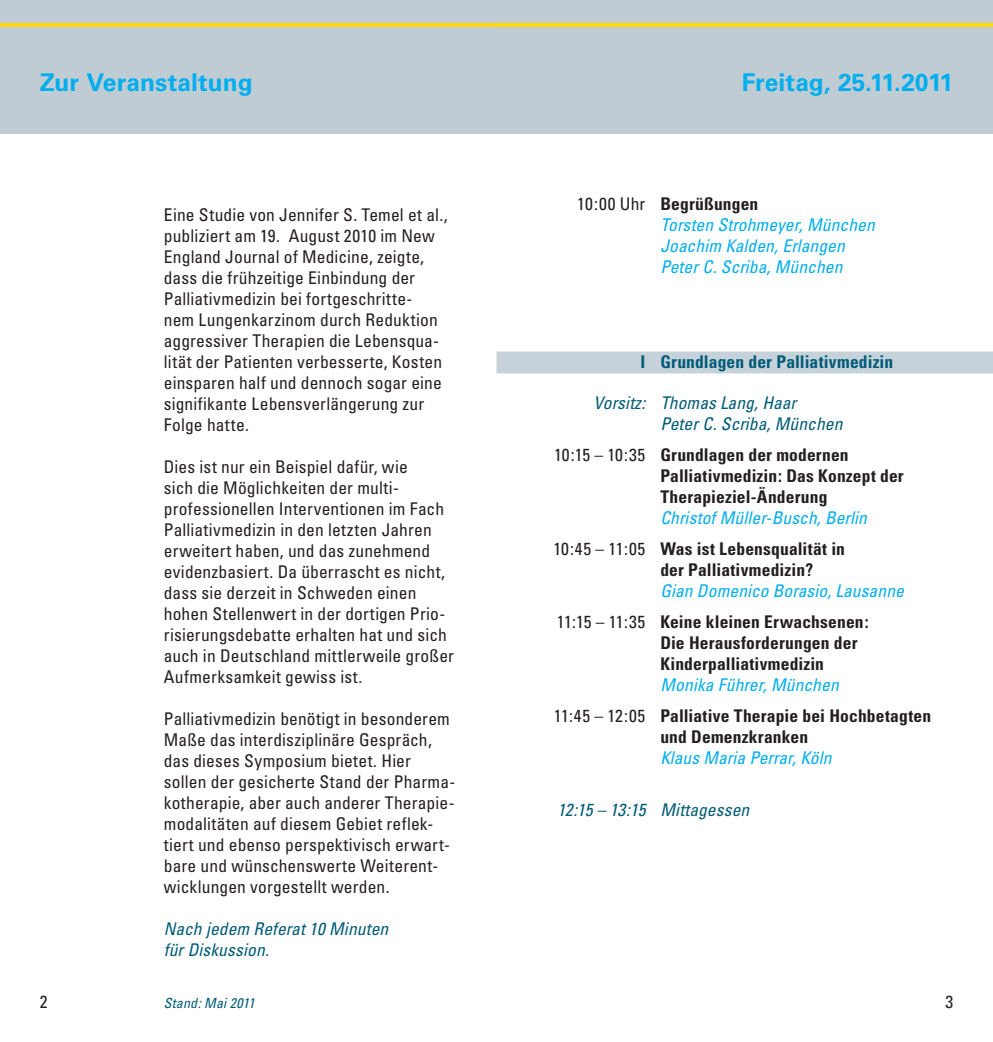
<style>
.page{position:relative;width:993px;height:1042px;background:#fff}
.page>*{position:absolute;margin:0;border:0;box-sizing:border-box;transform-origin:0 0}
.U1{font:700 24.5px "Univers";color:#00aeef}
.normal_einzug{font:condensed 17.5px/21px "Univers";letter-spacing:.01em;color:#231f20}
.normal_Programm{font:700 condensed 17.5px/21px "Univers";letter-spacing:.01em;color:#231f20}
.normal_kursiv{font:italic condensed 17.5px/21px "Univers";letter-spacing:.005em;color:#005b78}
.normal_Programm-2{font:italic condensed 17.5px/21px "Univers";letter-spacing:.005em;color:#00aeef}
.U3__rechte_Seite{font:700 condensed 17.5px "Univers";letter-spacing:.005em;color:#005b78}
.normal_kursiv-2{font:italic condensed 14px "Univers";letter-spacing:.01em;color:#005b78}
.s1{font-style:normal;color:#231f20}
.s2{font-weight:700;font-style:normal;color:#231f20}
.s3{font-weight:400}
.s4{font-weight:400;font-style:italic;color:#00aeef}
</style>
<div class="page">
<div style="left:0;top:0;width:992px;height:134px;background:#bfccd3"></div>
<svg style="left:0;top:23px;width:992px;height:4px;background:#fcda08"></svg>
<div style="left:496px;top:351px;width:496px;height:22px;background:#c6d2d9"></div>
<p class="U1" style="left:40px;top:68px;width:214px">Zur Veranstaltung</p>
<p class="U1" style="left:741px;top:68px;width:213px">Freitag, 25.11.2011</p>
<p class="normal_einzug" style="left:164px;top:204px;width:285px">Eine Studie von Jennifer S. Temel et al., publiziert am 19. August 2010 im New England Journal of Medicine, zeigte, dass die frühzeitige Einbindung der Palliativmedizin bei fortgeschritte-<br>nem Lungenkarzinom durch Reduktion aggressiver Therapien die Lebensqua&shy;lität der Patienten verbesserte, Kosten einsparen half und dennoch sogar eine signifikante Lebensverlängerung zur Folge hatte.</p>
<p class="normal_einzug" style="left:164px;top:456px;width:291px">Dies ist nur ein Beispiel dafür, wie<br>sich die Möglichkeiten der multi&shy;professionellen Interventionen im Fach Palliativmedizin in den letzten Jahren erweitert haben, und das zunehmend evidenzbasiert. Da überrascht es nicht, dass sie derzeit in Schweden einen hohen Stellenwert in der dortigen Prio&shy;risierungsdebatte erhalten hat und sich auch in Deutschland mittlerweile großer Aufmerksamkeit gewiss ist.</p>
<p class="normal_einzug" style="left:164px;top:708px;width:293px">Palliativmedizin benötigt in besonderem Maße das interdisziplinäre Gespräch, das dieses Symposium bietet. Hier sollen der gesicherte Stand der Pharma&shy;kotherapie, aber auch anderer Therapie&shy;modalitäten auf diesem Gebiet reflek&shy;tiert und ebenso perspektivisch erwart&shy;bare und wünschenswerte Weiterent&shy;wicklungen vorgestellt werden.</p>
<p class="normal_kursiv" style="left:164px;top:918px;width:226px">Nach jedem Referat 10 Minuten für Diskussion.</p>
<p class="normal_Programm-2" style="left:660px;top:193px;width:216px;text-indent:-83px"><span class="s1">10:00 Uhr</span> <span class="s2">Begrüßungen<br></span>Torsten Strohmeyer, München<br>Joachim Kalden, Erlangen<br>Peter C. Scriba, München</p>
<p class="U3__rechte_Seite" style="left:640px;top:351px;width:254px">I Grundlagen der Palliativmedizin</p>
<p class="normal_kursiv" style="left:660px;top:392px;width:183px;text-indent:-67px">Vorsitz: Thomas Lang, Haar<br>Peter C. Scriba, München</p>
<p class="normal_Programm" style="left:660px;top:444px;width:245px;text-indent:-106px"><span class="s3">10:15 – 10:35</span> Grundlagen der modernen<br>Palliativmedizin: Das Konzept der<br>Therapieziel-Änderung<br><span class="s4">Christof Müller-Busch, Berlin</span></p>
<p class="normal_Programm" style="left:660px;top:538px;width:245px;text-indent:-107px"><span class="s3">10:45 – 11:05</span> Was ist Lebensqualität in<br>der Palliativmedizin?<br><span class="s4">Gian Domenico Borasio, Lausanne</span></p>
<p class="normal_Programm" style="left:660px;top:611px;width:210px;text-indent:-103px"><span class="s3">11:15 – 11:35</span> Keine kleinen Erwachsenen:<br>Die Herausforderungen der<br>Kinderpalliativmedizin<br><span class="s4">Monika Führer, München</span></p>
<p class="normal_Programm" style="left:660px;top:705px;width:272px;text-indent:-106px"><span class="s3">11:45 – 12:05</span> Palliative Therapie bei Hochbetagten und Demenzkranken<br><span class="s4">Klaus Maria Perrar, Köln</span></p>
<p class="normal_kursiv" style="left:557px;top:799px;width:193px">12:15 – 13:15 Mittagessen</p>
<p class="normal_einzug" style="left:40px;top:991px;width:9px">2</p>
<p class="normal_einzug" style="left:945px;top:991px;width:9px">3</p>
<p class="normal_kursiv-2" style="left:164px;top:994px;width:92px">Stand: Mai 2011</p>
</div>
